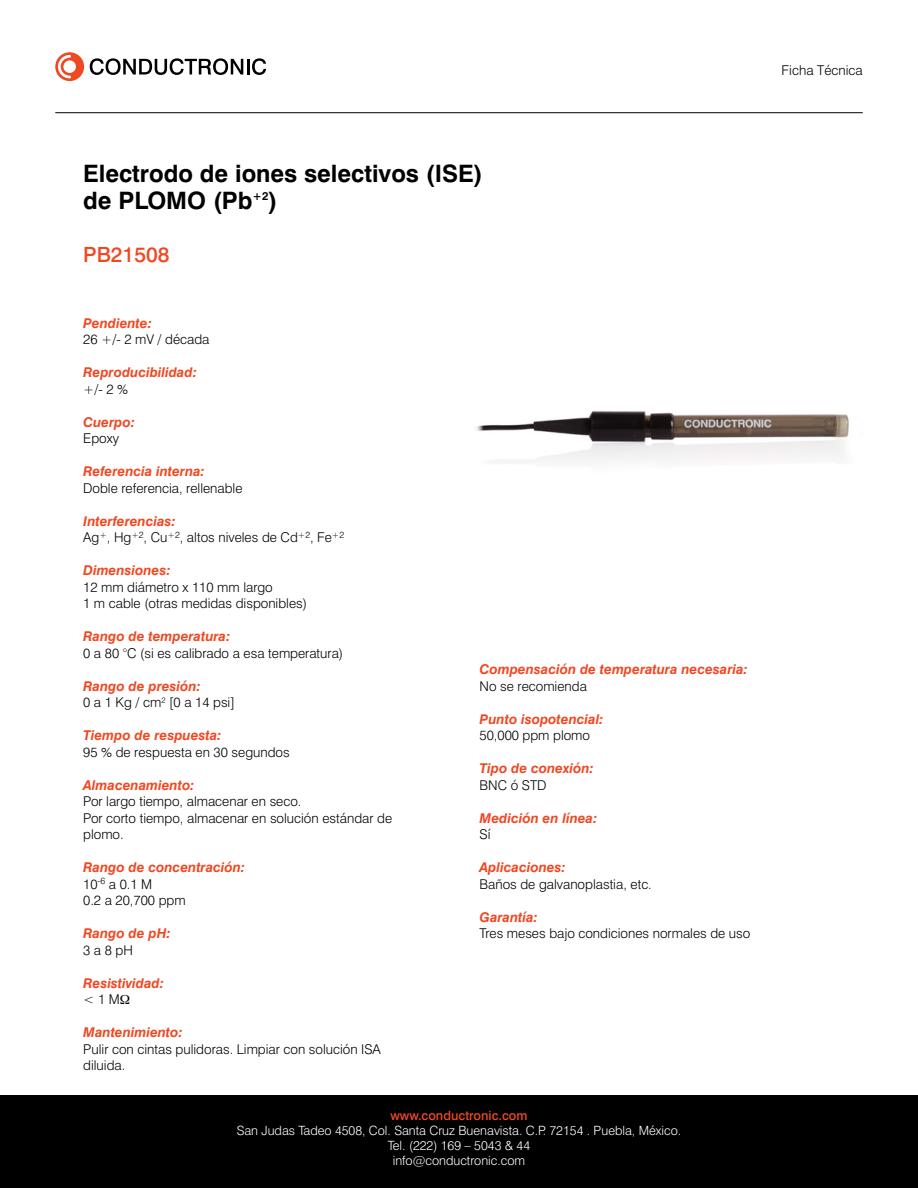
<style>
.page{position:relative;width:918px;height:1188px;background:#fff}
.page>*{position:absolute;margin:0;border:0;box-sizing:border-box;transform-origin:0 0}
.t1{font:700 24px/27px "Swiss 721 BT";color:#000}
.t2{font:500 21px "Swiss 721 BT";color:#ef4923}
.t3{font:300 13.5px/16.5px "Swiss 721 BT";color:#000}
.t4{font:italic 700 13.5px/16.5px "Swiss 721 BT";color:#ef4923}
.t5{font:300 12.75px/15px "Swiss 721 BT";color:#fff;text-align:center}
.t6{font:500 12.75px "Swiss 721 BT";color:#ef4923}
.s1{font-weight:700;font-style:italic;color:#ef4923}
.s2{font-weight:300;font-style:normal;color:#000}
</style>
<div class="page">
<div style="left:0;top:1096px;width:918px;height:92px;background:#000"></div>
<hr style="left:55px;top:112px;width:808px;height:1px;background:#000">
<svg style="left:55px;top:52px;width:29px;height:29px"></svg>
<svg style="left:90px;top:58px;width:176px;height:17px"></svg>
<img style="left:476px;top:411px;width:373px;height:50px">
<p class="t3" style="left:782px;top:62px;width:83px">Ficha Técnica</p>
<h1 class="t1" style="left:83px;top:160px;width:401px">Electrodo de iones selectivos (ISE) de PLOMO (Pb<sup>+2</sup>)</h1>
<h2 class="t2" style="left:83px;top:242px;width:88px">PB21508</h2>
<p class="t4" style="left:83px;top:315px;width:70px">Pendiente:</p>
<p class="t3" style="left:83px;top:331px;width:128px">26 +/- 2 mV / década</p>
<p class="t4" style="left:83px;top:364px;width:115px">Reproducibilidad:</p>
<p class="t3" style="left:83px;top:381px;width:46px">+/- 2 %</p>
<p class="t4" style="left:83px;top:414px;width:53px">Cuerpo:</p>
<p class="t3" style="left:83px;top:430px;width:37px">Epoxy</p>
<p class="t4" style="left:83px;top:463px;width:123px">Referencia interna:</p>
<p class="t3" style="left:83px;top:480px;width:161px">Doble referencia, rellenable</p>
<p class="t3" style="left:83px;top:513px;width:262px"><span class="s1">Interferencias:<br></span>Ag<sup>+</sup>, Hg<sup>+2</sup>, Cu<sup>+2</sup>, altos niveles de Cd<sup>+2</sup>, Fe<sup>+2</sup></p>
<p class="t4" style="left:83px;top:562px;width:89px">Dimensiones:</p>
<p class="t3" style="left:83px;top:579px;width:225px">12 mm diámetro x 110 mm largo<br>1 m cable (otras medidas disponibles)</p>
<p class="t4" style="left:83px;top:628px;width:149px">Rango de temperatura:</p>
<p class="t3" style="left:83px;top:645px;width:262px">0 a 80 °C (si es calibrado a esa temperatura)</p>
<p class="t3" style="left:83px;top:678px;width:153px"><span class="s1">Rango de presión:<br></span>0 a 1 Kg / cm<sup>2</sup> [0 a 14 psi]</p>
<p class="t4" style="left:83px;top:727px;width:140px">Tiempo de respuesta:</p>
<p class="t3" style="left:83px;top:744px;width:208px">95 % de respuesta en 30 segundos</p>
<p class="t4" style="left:83px;top:777px;width:113px">Almacenamiento:</p>
<p class="t3" style="left:83px;top:793px;width:310px">Por largo tiempo, almacenar en seco.<br>Por corto tiempo, almacenar en solución estándar de plomo.</p>
<p class="t4" style="left:83px;top:859px;width:163px">Rango de concentración:<br><span class="s2">10</span><sup>-6</sup> <span class="s2">a 0.1 M<br>0.2 a 20,700 ppm</span></p>
<p class="t4" style="left:83px;top:925px;width:89px">Rango de pH:</p>
<p class="t3" style="left:83px;top:942px;width:51px">3 a 8 pH</p>
<p class="t4" style="left:83px;top:975px;width:82px">Resistividad:</p>
<p class="t3" style="left:83px;top:991px;width:38px">&lt; 1 M</p>
<p class="t4" style="left:83px;top:1024px;width:101px">Mantenimiento:</p>
<p class="t3" style="left:83px;top:1041px;width:299px">Pulir con cintas pulidoras. Limpiar con solución ISA diluida.</p>
<p class="t4" style="left:480px;top:661px;width:270px">Compensación de temperatura necesaria:</p>
<p class="t3" style="left:480px;top:678px;width:109px">No se recomienda</p>
<p class="t4" style="left:480px;top:711px;width:125px">Punto isopotencial:</p>
<p class="t3" style="left:480px;top:727px;width:112px">50,000 ppm plomo</p>
<p class="t4" style="left:480px;top:760px;width:116px">Tipo de conexión:</p>
<p class="t3" style="left:480px;top:777px;width:69px">BNC ó STD</p>
<p class="t4" style="left:480px;top:810px;width:119px">Medición en línea:</p>
<p class="t3" style="left:480px;top:826px;width:12px">Sí</p>
<p class="t4" style="left:480px;top:859px;width:88px">Aplicaciones:</p>
<p class="t3" style="left:480px;top:876px;width:174px">Baños de galvanoplastia, etc.</p>
<p class="t4" style="left:480px;top:909px;width:60px">Garantía:</p>
<p class="t3" style="left:480px;top:925px;width:272px">Tres meses bajo condiciones normales de uso</p>
<p class="t6" style="left:390px;top:1108px;width:139px">www.conductronic.com</p>
<p class="t5" style="left:237px;top:1123px;width:446px">San Judas Tadeo 4508, Col. Santa Cruz Buenavista. C.P. 72154 . Puebla, México.<br>Tel. (222) 169 – 5043 &amp; 44<br>info@conductronic.com</p>
</div>
